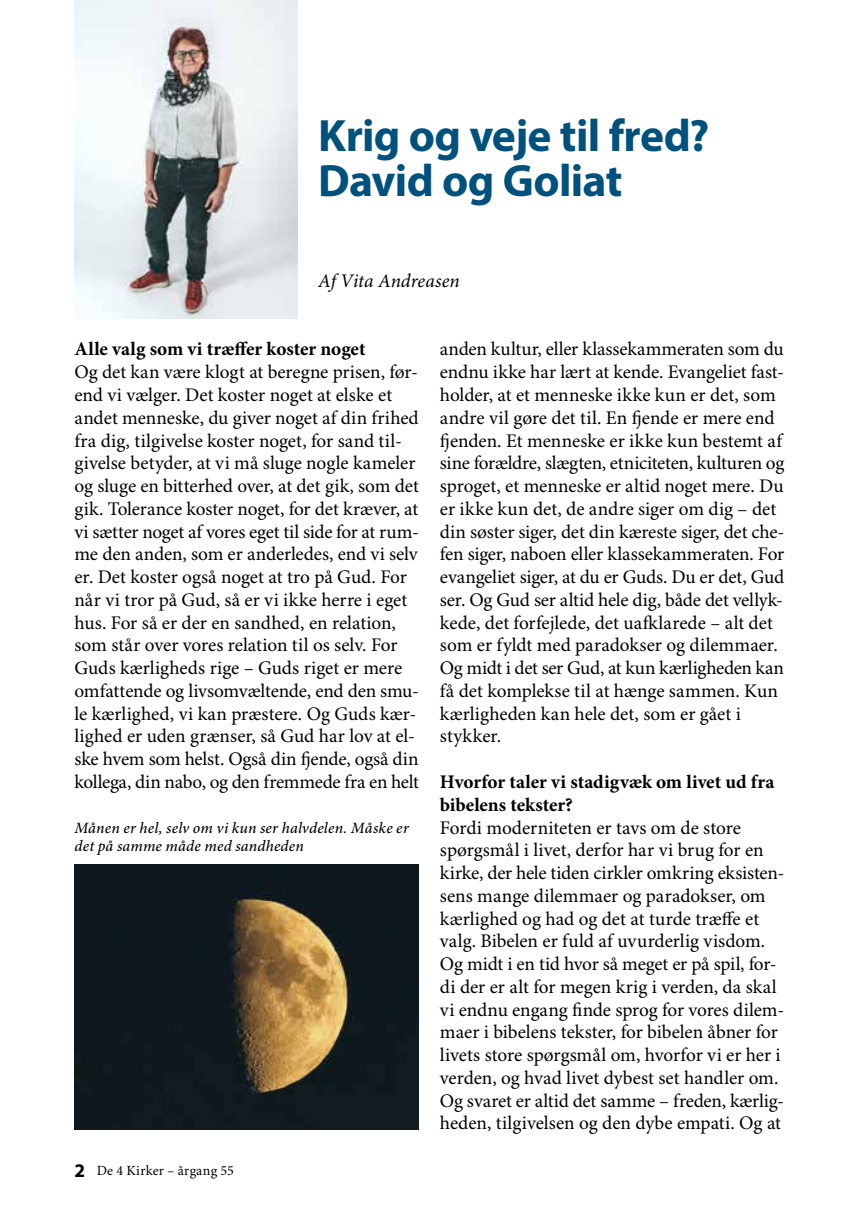
<style>
.page{position:relative;width:844px;height:1216px;background:#fff}
.page>*{position:absolute;margin:0;border:0;box-sizing:border-box;transform-origin:0 0}
.t1{font:700 45.5px/45.5px "Myriad Pro";letter-spacing:-.015em;color:#00517d}
.t2{font:19.25px/22.8px "Minion Pro";letter-spacing:-.005em;color:#000}
.t3{font:700 19.25px/22.8px "Minion Pro";color:#000}
.t4{font:italic 19.25px "Minion Pro";color:#000}
.t5{font:italic 500 15.75px/17.5px "Minion Pro";letter-spacing:.01em;color:#000}
.t6{font:14px "Minion Pro";letter-spacing:.01em;color:#000}
.s1{font-family:"Myriad Pro";font-weight:700;font-size:19.25px}
</style>
<div class="page">
<img style="left:74px;top:0;width:223px;height:318px">
<img style="left:74px;top:864px;width:345px;height:265px">
<h1 class="t1" style="left:318px;top:111px;width:393px">Krig og veje til fred?<br>David og Goliat</h1>
<p class="t4" style="left:318px;top:269px;width:143px">Af Vita Andreasen</p>
<p class="t3" style="left:74px;top:339px;width:292px">Alle valg som vi træffer koster noget</p>
<p class="t2" style="left:74px;top:361px;width:346px">Og det kan være klogt at beregne prisen, før&shy;end vi vælger. Det koster noget at elske et andet menneske, du giver noget af din frihed fra dig, tilgivelse koster noget, for sand til&shy;givelse betyder, at vi må sluge nogle kameler og sluge en bitterhed over, at det gik, som det gik. Tolerance koster noget, for det kræver, at vi sætter noget af vores eget til side for at rum&shy;me den anden, som er anderledes, end vi selv er. Det koster også noget at tro på Gud. For når vi tror på Gud, så er vi ikke herre i eget hus. For så er der en sandhed, en relation, som står over vores relation til os selv. For Guds kærligheds rige – Guds riget er mere omfattende og livsomvæltende, end den smu&shy;le kærlighed, vi kan præstere. Og Guds kær&shy;lighed er uden grænser, så Gud har lov at el&shy;ske hvem som helst. Også din fjende, også din kollega, din nabo, og den fremmede fra en helt</p>
<p class="t5" style="left:74px;top:820px;width:336px">Månen er hel, selv om vi kun ser halvdelen. Måske er det på samme måde med sandheden</p>
<p class="t6" style="left:74px;top:1161px;width:161px"><span class="s1">2</span> De 4 Kirker – årgang 55</p>
<p class="t2" style="left:440px;top:339px;width:346px">anden kultur, eller klassekammeraten som du endnu ikke har lært at kende. Evangeliet fast&shy;holder, at et menneske ikke kun er det, som andre vil gøre det til. En fjende er mere end fjenden. Et menneske er ikke kun bestemt af sine forældre, slægten, etniciteten, kulturen og sproget, et menneske er altid noget mere. Du er ikke kun det, de andre siger om dig – det din søster siger, det din kæreste siger, det che&shy;fen siger, naboen eller klassekammeraten. For evangeliet siger, at du er Guds. Du er det, Gud ser. Og Gud ser altid hele dig, både det vellyk&shy;kede, det forfejlede, det uafklarede – alt det som er fyldt med paradokser og dilemmaer.<br>Og midt i det ser Gud, at kun kærligheden kan få det komplekse til at hænge sammen. Kun kærligheden kan hele det, som er gået i stykker.</p>
<p class="t3" style="left:440px;top:771px;width:336px">Hvorfor taler vi stadigvæk om livet ud fra bibelens tekster?</p>
<p class="t2" style="left:440px;top:816px;width:346px">Fordi moderniteten er tavs om de store spørgsmål i livet, derfor har vi brug for en kirke, der hele tiden cirkler omkring eksisten&shy;sens mange dilemmaer og paradokser, om kærlighed og had og det at turde træffe et valg. Bibelen er fuld af uvurderlig visdom.<br>Og midt i en tid hvor så meget er på spil, for&shy;di der er alt for megen krig i verden, da skal vi endnu engang finde sprog for vores dilem&shy;maer i bibelens tekster, for bibelen åbner for livets store spørgsmål om, hvorfor vi er her i verden, og hvad livet dybest set handler om.<br>Og svaret er altid det samme – freden, kærlig&shy;heden, tilgivelsen og den dybe empati. Og at</p>
</div>
